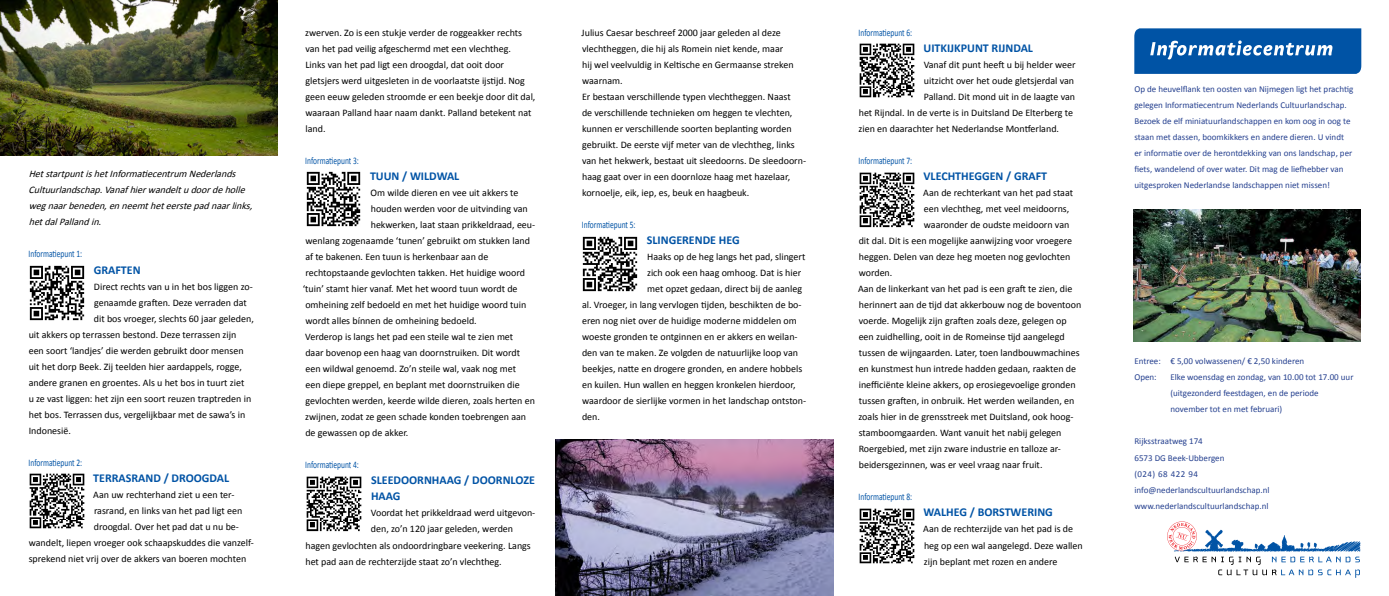
<style>
.page{position:relative;width:1389px;height:596px;background:#fff}
.page>*{position:absolute;margin:0;border:0;box-sizing:border-box;transform-origin:0 0}
.t1{font:700 12px/16px "Calibri";color:#0053a5}
.t2{font:10px/16px "Calibri";color:#000}
.t3{font:italic 10px/16px "Calibri";color:#000}
.t4{font:10px "Calibri";color:#0053a5;scale:.75 1}
.t5{font:9px/16px "Calibri";color:#25408f}
</style>
<div class="page">
<img style="left:1134px;top:209px;width:226px;height:132px">
<svg style="left:1134px;top:28px;width:227px;height:46px;background:#1d66af"></svg>
<svg style="left:1167px;top:521px;width:193px;height:56px"></svg>
<img style="left:0;top:0;width:278px;height:155px">
<img style="left:556px;top:439px;width:277px;height:156px">
<img style="left:29px;top:265px;width:56px;height:56px">
<img style="left:29px;top:473px;width:56px;height:56px">
<img style="left:306px;top:171px;width:55px;height:56px">
<img style="left:582px;top:236px;width:56px;height:56px">
<img style="left:859px;top:43px;width:56px;height:55px">
<img style="left:859px;top:172px;width:56px;height:56px">
<img style="left:859px;top:508px;width:56px;height:56px">
<img style="left:306px;top:476px;width:56px;height:56px">
<p class="t3" style="left:29px;top:166px;width:229px">HetstartpuntishetInformatiecentrum Nederlands Cultuurlandschap.Vanafhierwandeltudoordeholle wegnaarbeneden,enneemtheteerstepadnaarlinks, hetdalPallandin.</p>
<p class="t4" style="left:29px;top:248px;width:73px">Informatiepunt 1:</p>
<p class="t1" style="left:94px;top:261px;width:48px">GRAFTEN</p>
<p class="t2" style="left:94px;top:278px;width:160px">Direct rechts van u in het bos liggen zo-</p>
<p class="t2" style="left:94px;top:294px;width:154px">genaamde graften. Deze verraden dat</p>
<p class="t2" style="left:94px;top:310px;width:161px">dit bos vroeger, slechts 60 jaar geleden,</p>
<p class="t2" style="left:29px;top:326px;width:209px">uit akkers op terrassen bestond. Deze terrassen zijn</p>
<p class="t2" style="left:29px;top:342px;width:216px">een soort ‘landjes’ die werden gebruikt door mensen</p>
<p class="t2" style="left:29px;top:358px;width:215px">uit het dorp Beek. Zij teelden hier aardappels, rogge,</p>
<p class="t2" style="left:29px;top:374px;width:217px">andere granen en groentes. Als u het bos in tuurt ziet</p>
<p class="t2" style="left:29px;top:390px;width:224px">u ze vast liggen: het zijn een soort reuzen traptreden in</p>
<p class="t2" style="left:29px;top:406px;width:218px">het bos. Terrassen dus, vergelijkbaar met de sawa’s in</p>
<p class="t2" style="left:29px;top:422px;width:44px">Indonesië.</p>
<p class="t4" style="left:29px;top:456px;width:73px">Informatiepunt 2:</p>
<p class="t1" style="left:93px;top:469px;width:138px">TERRASRAND / DROOGDAL</p>
<p class="t2" style="left:93px;top:486px;width:143px">Aan uw rechterhand ziet u een ter-</p>
<p class="t2" style="left:94px;top:502px;width:150px">rasrand, en links van het pad ligt een</p>
<p class="t2" style="left:94px;top:518px;width:147px">droogdal. Over het pad dat u nu be-</p>
<p class="t2" style="left:29px;top:534px;width:227px">wandelt, liepen vroeger ook schaapskuddes die vanzelf-</p>
<p class="t2" style="left:29px;top:550px;width:219px">sprekend niet vrij over de akkers van boeren mochten</p>
<p class="t2" style="left:305px;top:25px;width:232px">zwerven. Zo is een stukje verder de roggeakker rechts van het pad veilig afgeschermd met een vlechtheg.<br>Links van het pad ligt een droogdal, dat ooit door gletsjers werd uitgesleten in de voorlaatste ijstijd. Nog geen eeuw geleden stroomde er een beekje door dit dal, waaraan Palland haar naam dankt. Palland betekent nat land.</p>
<p class="t4" style="left:305px;top:154px;width:73px">Informatiepunt 3:</p>
<p class="t1" style="left:370px;top:168px;width:91px">TUUN / WILDWAL</p>
<p class="t2" style="left:370px;top:185px;width:149px">Om wilde dieren en vee uit akkers te</p>
<p class="t2" style="left:371px;top:201px;width:159px">houden werden voor de uitvinding van</p>
<p class="t2" style="left:371px;top:217px;width:166px">hekwerken, laat staan prikkeldraad, eeu-</p>
<p class="t2" style="left:305px;top:233px;width:226px">wenlang zogenaamde ‘tunen’ gebruikt om stukken land</p>
<p class="t2" style="left:305px;top:249px;width:185px">af te bakenen. Een tuun is herkenbaar aan de</p>
<p class="t2" style="left:305px;top:265px;width:221px">rechtopstaande gevlochten takken. Het huidige woord</p>
<p class="t2" style="left:303px;top:281px;width:216px">‘tuin’ stamt hier vanaf. Met het woord tuun wordt de</p>
<p class="t2" style="left:305px;top:297px;width:223px">omheining zelf bedoeld en met het huidige woord tuin</p>
<p class="t2" style="left:305px;top:313px;width:173px">wordt alles bínnen de omheining bedoeld.</p>
<p class="t2" style="left:305px;top:329px;width:210px">Verderop is langs het pad een steile wal te zien met</p>
<p class="t2" style="left:305px;top:345px;width:216px">daar bovenop een haag van doornstruiken. Dit wordt</p>
<p class="t2" style="left:305px;top:361px;width:212px">een wildwal genoemd. Zo’n steile wal, vaak nog met</p>
<p class="t2" style="left:305px;top:377px;width:216px">een diepe greppel, en beplant met doornstruiken die</p>
<p class="t2" style="left:306px;top:393px;width:231px">gevlochten werden, keerde wilde dieren, zoals herten en</p>
<p class="t2" style="left:305px;top:409px;width:222px">zwijnen, zodat ze geen schade konden toebrengen aan</p>
<p class="t2" style="left:305px;top:425px;width:104px">de gewassen op de akker.</p>
<p class="t4" style="left:305px;top:458px;width:73px">Informatiepunt 4:</p>
<p class="t1" style="left:371px;top:472px;width:165px">SLEEDOORNHAAG / DOORNLOZE<br>HAAG</p>
<p class="t2" style="left:371px;top:505px;width:166px">Voordat het prikkeldraad werd uitgevon-</p>
<p class="t2" style="left:371px;top:521px;width:144px">den, zo’n 120 jaar geleden, werden</p>
<p class="t2" style="left:305px;top:537px;width:227px">hagen gevlochten als ondoordringbare veekering. Langs</p>
<p class="t2" style="left:305px;top:553px;width:198px">het pad aan de rechterzijde staat zo’n vlechtheg.</p>
<p class="t2" style="left:582px;top:25px;width:226px">Julius Caesar beschreef 2000 jaar geleden al deze vlechtheggen, die hij als Romein niet kende, maar<br>hij wel veelvuldig in Keltische en Germaanse streken waarnam.<br>Er bestaan verschillende typen vlechtheggen. Naast<br>de verschillende technieken om heggen te vlechten, kunnen er verschillende soorten beplanting worden gebruikt. De eerste vijf meter van de vlechtheg, links van het hekwerk, bestaat uit sleedoorns. De sleedoorn&shy;haag gaat over in een doornloze haag met hazelaar, kornoelje, eik, iep, es, beuk en haagbeuk.</p>
<p class="t4" style="left:582px;top:218px;width:73px">Informatiepunt 5:</p>
<p class="t1" style="left:647px;top:232px;width:94px">SLINGERENDE HEG</p>
<p class="t2" style="left:647px;top:249px;width:160px">Haaks op de heg langs het pad, slingert</p>
<p class="t2" style="left:647px;top:265px;width:156px">zich ook een haag omhoog. Dat is hier</p>
<p class="t2" style="left:647px;top:281px;width:156px">met opzet gedaan, direct bij de aanleg</p>
<p class="t2" style="left:582px;top:297px;width:221px">al. Vroeger, in lang vervlogen tijden, beschikten de bo-</p>
<p class="t2" style="left:582px;top:313px;width:216px">eren nog niet over de huidige moderne middelen om</p>
<p class="t2" style="left:582px;top:329px;width:217px">woeste gronden te ontginnen en er akkers en weilan-</p>
<p class="t2" style="left:582px;top:345px;width:218px">den van te maken. Ze volgden de natuurlijke loop van</p>
<p class="t2" style="left:582px;top:361px;width:222px">beekjes, natte en drogere gronden, en andere hobbels</p>
<p class="t2" style="left:582px;top:377px;width:215px">en kuilen. Hun wallen en heggen kronkelen hierdoor,</p>
<p class="t2" style="left:582px;top:393px;width:226px">waardoor de sierlijke vormen in het landschap ontston-</p>
<p class="t2" style="left:582px;top:409px;width:19px">den.</p>
<p class="t4" style="left:859px;top:26px;width:73px">Informatiepunt 6:</p>
<p class="t1" style="left:924px;top:40px;width:111px">UITKIJKPUNT RIJNDAL</p>
<p class="t2" style="left:924px;top:57px;width:153px">Vanaf dit punt heeft u bij helder weer</p>
<p class="t2" style="left:924px;top:73px;width:152px">uitzicht over het oude gletsjerdal van</p>
<p class="t2" style="left:924px;top:89px;width:153px">Palland. Dit mond uit in de laagte van</p>
<p class="t2" style="left:859px;top:105px;width:216px">het Rijndal. In de verte is in Duitsland De Elterberg te</p>
<p class="t2" style="left:859px;top:121px;width:202px">zien en daarachter het Nederlandse Montferland.</p>
<p class="t4" style="left:859px;top:154px;width:73px">Informatiepunt 7:</p>
<p class="t1" style="left:924px;top:168px;width:125px">VLECHTHEGGEN / GRAFT</p>
<p class="t2" style="left:923px;top:185px;width:151px">Aan de rechterkant van het pad staat</p>
<p class="t2" style="left:924px;top:201px;width:147px">een vlechtheg, met veel meidoorns,</p>
<p class="t2" style="left:924px;top:217px;width:147px">waaronder de oudste meidoorn van</p>
<p class="t2" style="left:859px;top:233px;width:215px">dit dal. Dit is een mogelijke aanwijzing voor vroegere</p>
<p class="t2" style="left:859px;top:249px;width:213px">heggen. Delen van deze heg moeten nog gevlochten</p>
<p class="t2" style="left:859px;top:265px;width:35px">worden.</p>
<p class="t2" style="left:858px;top:281px;width:216px">Aan de linkerkant van het pad is een graft te zien, die</p>
<p class="t2" style="left:859px;top:297px;width:224px">herinnert aan de tijd dat akkerbouw nog de boventoon</p>
<p class="t2" style="left:859px;top:313px;width:210px">voerde. Mogelijk zijn graften zoals deze, gelegen op</p>
<p class="t2" style="left:859px;top:329px;width:208px">een zuidhelling, ooit in de Romeinse tijd aangelegd</p>
<p class="t2" style="left:859px;top:345px;width:222px">tussen de wijngaarden. Later, toen landbouwmachines</p>
<p class="t2" style="left:859px;top:361px;width:219px">en kunstmest hun intrede hadden gedaan, raakten de</p>
<p class="t2" style="left:859px;top:377px;width:219px">inefficiënte kleine akkers, op erosiegevoelige gronden</p>
<p class="t2" style="left:859px;top:393px;width:217px">tussen graften, in onbruik. Het werden weilanden, en</p>
<p class="t2" style="left:859px;top:409px;width:217px">zoals hier in de grensstreek met Duitsland, ook hoog-</p>
<p class="t2" style="left:859px;top:425px;width:204px">stamboomgaarden. Want vanuit het nabij gelegen</p>
<p class="t2" style="left:859px;top:441px;width:204px">Roergebied, met zijn zware industrie en talloze ar-</p>
<p class="t2" style="left:859px;top:457px;width:185px">beidersgezinnen, was er veel vraag naar fruit.</p>
<p class="t4" style="left:859px;top:490px;width:73px">Informatiepunt 8:</p>
<p class="t1" style="left:924px;top:504px;width:131px">WALHEG / BORSTWERING</p>
<p class="t2" style="left:923px;top:521px;width:161px">Aan de rechterzijde van het pad is de heg op een wal aangelegd. Deze wallen zijn beplant met rozen en andere</p>
<p class="t5" style="left:1134px;top:81px;width:220px">Op de heuvelflank ten oosten van Nijmegen ligt het prachtig gelegen Informatiecentrum Nederlands Cultuurlandschap.<br>Bezoek de elf miniatuurlandschappen en kom oog in oog te staan met dassen, boomkikkers en andere dieren. U vindt er informatie over de herontdekking van ons landschap, per fiets, wandelend of over water. Dit mag de liefhebber van uitgesproken Nederlandse landschappen niet missen!</p>
<p class="t5" style="left:1134px;top:353px;width:171px">Entree: € 5,00 volwassenen/ € 2,50 kinderen<br>Open:</p>
<p class="t5" style="left:1170px;top:369px;width:185px">Elke woensdag en zondag, van 10.00 tot 17.00 uur (uitgezonderd feestdagen, en de periode november tot en met februari)</p>
<p class="t5" style="left:1134px;top:433px;width:137px">Rijksstraatweg 174<br>6573 DG Beek-Ubbergen<br>(024) 68 422 94 info@nederlandscultuurlandschap.nl www.nederlandscultuurlandschap.nl</p>
</div>
